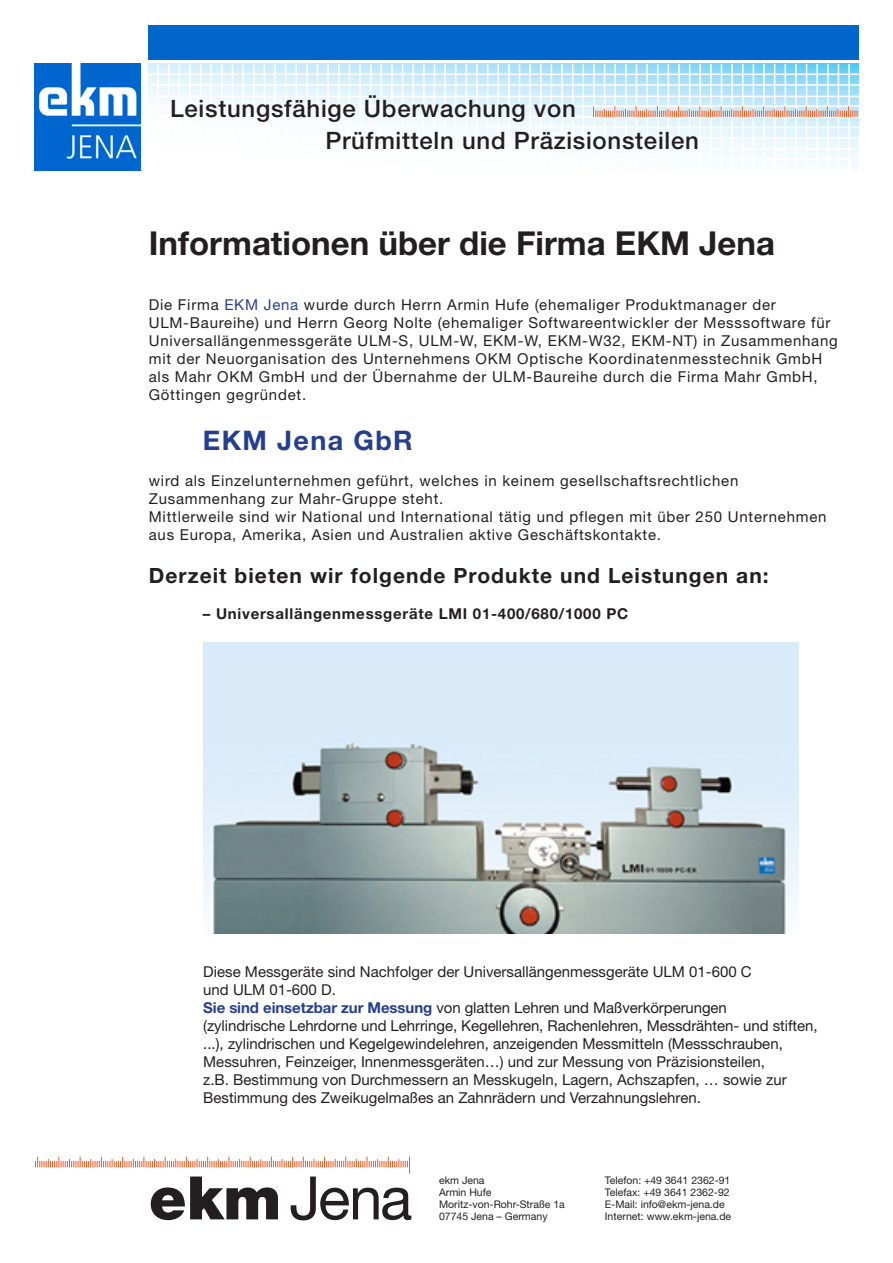
<style>
.page{position:relative;width:893px;height:1263px;background:#fff}
.page>*{position:absolute;margin:0;border:0;box-sizing:border-box;transform-origin:0 0}
.t1{font:60px "Helvetica Neue";color:#231f20}
.t2{font:700 33px "Helvetica Neue";color:#231f20}
.t3{font:700 27px "Helvetica Neue";letter-spacing:.05em;color:#253f8e}
.t4{font:500 24px/31.5px "Helvetica Neue";letter-spacing:.03em;color:#231f20}
.t5{font:700 21px "Helvetica Neue";letter-spacing:.05em;color:#231f20}
.t6{font:15px/18px "Helvetica Neue";letter-spacing:.05em;color:#231f20}
.t7{font:15px/18px "Helvetica Neue";color:#231f20}
.t8{font:700 15px "Helvetica Neue";letter-spacing:.05em;color:#231f20}
.t9{font:10.5px/12px "Helvetica Neue";color:#231f20}
.s1{color:#253f8e}
.s2{font-weight:700;color:#253f8e}
.s3{font-weight:900}
</style>
<div class="page">
<img style="left:34px;top:64px;width:106px;height:106px">
<svg style="left:149px;top:64px;width:710px;height:103px"></svg>
<hr style="left:157px;top:64px;width:2px;height:106px;background:#fff">
<hr style="left:168px;top:64px;width:1px;height:106px;background:#fff">
<hr style="left:179px;top:64px;width:1px;height:106px;background:#fff">
<hr style="left:189px;top:64px;width:2px;height:106px;background:#fff">
<hr style="left:200px;top:64px;width:1px;height:106px;background:#fff">
<hr style="left:210px;top:64px;width:2px;height:106px;background:#fff">
<hr style="left:221px;top:64px;width:2px;height:106px;background:#fff">
<hr style="left:232px;top:64px;width:1px;height:106px;background:#fff">
<hr style="left:242px;top:64px;width:2px;height:106px;background:#fff">
<hr style="left:253px;top:64px;width:1px;height:106px;background:#fff">
<hr style="left:264px;top:64px;width:1px;height:106px;background:#fff">
<hr style="left:274px;top:64px;width:2px;height:106px;background:#fff">
<hr style="left:285px;top:64px;width:1px;height:106px;background:#fff">
<hr style="left:296px;top:64px;width:1px;height:106px;background:#fff">
<hr style="left:306px;top:64px;width:2px;height:106px;background:#fff">
<hr style="left:317px;top:64px;width:1px;height:106px;background:#fff">
<hr style="left:327px;top:64px;width:2px;height:106px;background:#fff">
<hr style="left:338px;top:64px;width:2px;height:106px;background:#fff">
<hr style="left:349px;top:64px;width:1px;height:106px;background:#fff">
<hr style="left:359px;top:64px;width:2px;height:106px;background:#fff">
<hr style="left:370px;top:64px;width:1px;height:106px;background:#fff">
<hr style="left:381px;top:64px;width:1px;height:106px;background:#fff">
<hr style="left:391px;top:64px;width:2px;height:106px;background:#fff">
<hr style="left:402px;top:64px;width:1px;height:106px;background:#fff">
<hr style="left:412px;top:64px;width:2px;height:106px;background:#fff">
<hr style="left:423px;top:64px;width:2px;height:106px;background:#fff">
<hr style="left:434px;top:64px;width:1px;height:106px;background:#fff">
<hr style="left:444px;top:64px;width:2px;height:106px;background:#fff">
<hr style="left:455px;top:64px;width:1px;height:106px;background:#fff">
<hr style="left:466px;top:64px;width:1px;height:106px;background:#fff">
<hr style="left:476px;top:64px;width:2px;height:106px;background:#fff">
<hr style="left:487px;top:64px;width:1px;height:106px;background:#fff">
<hr style="left:497px;top:64px;width:2px;height:106px;background:#fff">
<hr style="left:508px;top:64px;width:2px;height:106px;background:#fff">
<hr style="left:519px;top:64px;width:1px;height:106px;background:#fff">
<hr style="left:529px;top:64px;width:2px;height:106px;background:#fff">
<hr style="left:540px;top:64px;width:2px;height:106px;background:#fff">
<hr style="left:551px;top:64px;width:1px;height:106px;background:#fff">
<hr style="left:561px;top:64px;width:2px;height:106px;background:#fff">
<hr style="left:572px;top:64px;width:1px;height:106px;background:#fff">
<hr style="left:583px;top:64px;width:1px;height:106px;background:#fff">
<hr style="left:593px;top:64px;width:2px;height:106px;background:#fff">
<hr style="left:604px;top:64px;width:1px;height:106px;background:#fff">
<hr style="left:614px;top:64px;width:2px;height:106px;background:#fff">
<hr style="left:625px;top:64px;width:2px;height:106px;background:#fff">
<hr style="left:636px;top:64px;width:1px;height:106px;background:#fff">
<hr style="left:646px;top:64px;width:2px;height:106px;background:#fff">
<hr style="left:657px;top:64px;width:1px;height:106px;background:#fff">
<hr style="left:668px;top:64px;width:1px;height:106px;background:#fff">
<hr style="left:678px;top:64px;width:2px;height:106px;background:#fff">
<hr style="left:689px;top:64px;width:1px;height:106px;background:#fff">
<hr style="left:699px;top:64px;width:2px;height:106px;background:#fff">
<hr style="left:710px;top:64px;width:2px;height:106px;background:#fff">
<hr style="left:721px;top:64px;width:1px;height:106px;background:#fff">
<hr style="left:731px;top:64px;width:2px;height:106px;background:#fff">
<hr style="left:742px;top:64px;width:1px;height:106px;background:#fff">
<hr style="left:753px;top:64px;width:1px;height:106px;background:#fff">
<hr style="left:763px;top:64px;width:2px;height:106px;background:#fff">
<hr style="left:774px;top:64px;width:1px;height:106px;background:#fff">
<hr style="left:784px;top:64px;width:2px;height:106px;background:#fff">
<hr style="left:795px;top:64px;width:2px;height:106px;background:#fff">
<hr style="left:806px;top:64px;width:1px;height:106px;background:#fff">
<hr style="left:816px;top:64px;width:2px;height:106px;background:#fff">
<hr style="left:827px;top:64px;width:2px;height:106px;background:#fff">
<hr style="left:838px;top:64px;width:1px;height:106px;background:#fff">
<hr style="left:848px;top:64px;width:2px;height:106px;background:#fff">
<hr style="left:145px;top:74px;width:715px;height:1px;background:#fff">
<hr style="left:145px;top:84px;width:715px;height:2px;background:#fff">
<hr style="left:145px;top:96px;width:715px;height:1px;background:#fff">
<hr style="left:145px;top:105px;width:715px;height:2px;background:#fff">
<hr style="left:145px;top:116px;width:715px;height:2px;background:#fff">
<hr style="left:145px;top:127px;width:715px;height:1px;background:#fff">
<hr style="left:145px;top:137px;width:715px;height:2px;background:#fff">
<hr style="left:145px;top:148px;width:715px;height:1px;background:#fff">
<hr style="left:145px;top:159px;width:715px;height:1px;background:#fff">
<svg style="left:593px;top:106px;width:265px;height:11px;background:#e2c3b9"></svg>
<svg style="left:35px;top:1157px;width:375px;height:17px"></svg>
<div style="left:149px;top:26px;width:710px;height:34px;background:#06c"></div>
<img style="left:203px;top:642px;width:596px;height:292px">
<h3 class="t4" style="left:325px;top:93px;width:375px;text-indent:-155px">Leistungsfähige Überwachung von<br>Prüfmitteln und Präzisionsteilen</h3>
<h2 class="t2" style="left:149px;top:223px;width:628px">Informationen über die Firma EKM Jena</h2>
<p class="t6" style="left:149px;top:295px;width:690px">Die Firma <span class="s1">EKM Jena</span> wurde durch Herrn Armin Hufe (ehemaliger Produktmanager der ULM-Baureihe) und Herrn Georg Nolte (ehemaliger Softwareentwickler der Messsoftware für Universallängenmessgeräte ULM-S, ULM-W, EKM-W, EKM-W32, EKM-NT) in Zusammenhang mit der Neuorganisation des Unternehmens OKM Optische Koordinatenmesstechnik GmbH als Mahr OKM GmbH und der Übernahme der ULM-Baureihe durch die Firma Mahr GmbH, Göttingen gegründet.</p>
<h3 class="t3" style="left:203px;top:424px;width:211px">EKM Jena GbR</h3>
<p class="t6" style="left:149px;top:471px;width:679px">wird als Einzelunternehmen geführt, welches in keinem gesellschaftsrechtlichen Zusammenhang zur Mahr-Gruppe steht.<br>Mittlerweile sind wir National und International tätig und pflegen mit über 250 Unternehmen aus Europa, Amerika, Asien und Australien aktive Geschäftskontakte.</p>
<h3 class="t5" style="left:149px;top:563px;width:621px">Derzeit bieten wir folgende Produkte und Leistungen an:</h3>
<p class="t8" style="left:203px;top:604px;width:427px">– Universallängenmessgeräte LMI 01-400/680/1000 PC</p>
<p class="t7" style="left:203px;top:962px;width:616px">Diese Messgeräte sind Nachfolger der Universallängenmessgeräte ULM 01-600 C<br>und ULM 01-600 D.<br><span class="s2">Sie sind einsetzbar zur Messung</span> von glatten Lehren und Maßverkörperungen<br>(zylindrische Lehrdorne und Lehrringe, Kegellehren, Rachenlehren, Messdrähten- und stiften, ...), zylindrischen und Kegelgewindelehren, anzeigenden Messmitteln (Messschrauben, Messuhren, Feinzeiger, Innenmessgeräten…) und zur Messung von Präzisionsteilen,<br>z.B. Bestimmung von Durchmessern an Messkugeln, Lagern, Achszapfen, … sowie zur Bestimmung des Zweikugelmaßes an Zahnrädern und Verzahnungslehren.</p>
<h1 class="t1" style="left:149px;top:1162px;width:265px"><span class="s3">ekm</span>Jena</h1>
<p class="t9" style="left:439px;top:1174px;width:127px">ekm Jena<br>Armin Hufe<br>Moritz-von-Rohr-Straße 1a<br>07745 Jena – Germany</p>
<p class="t9" style="left:605px;top:1174px;width:127px;text-align:justify">Telefon: +49 3641 2362-91<br>Telefax: +49 3641 2362-92<br>E-Mail: info@ekm-jena.de</p>
<p class="t9" style="left:605px;top:1210px;width:128px">Internet: www.ekm-jena.de</p>
</div>
